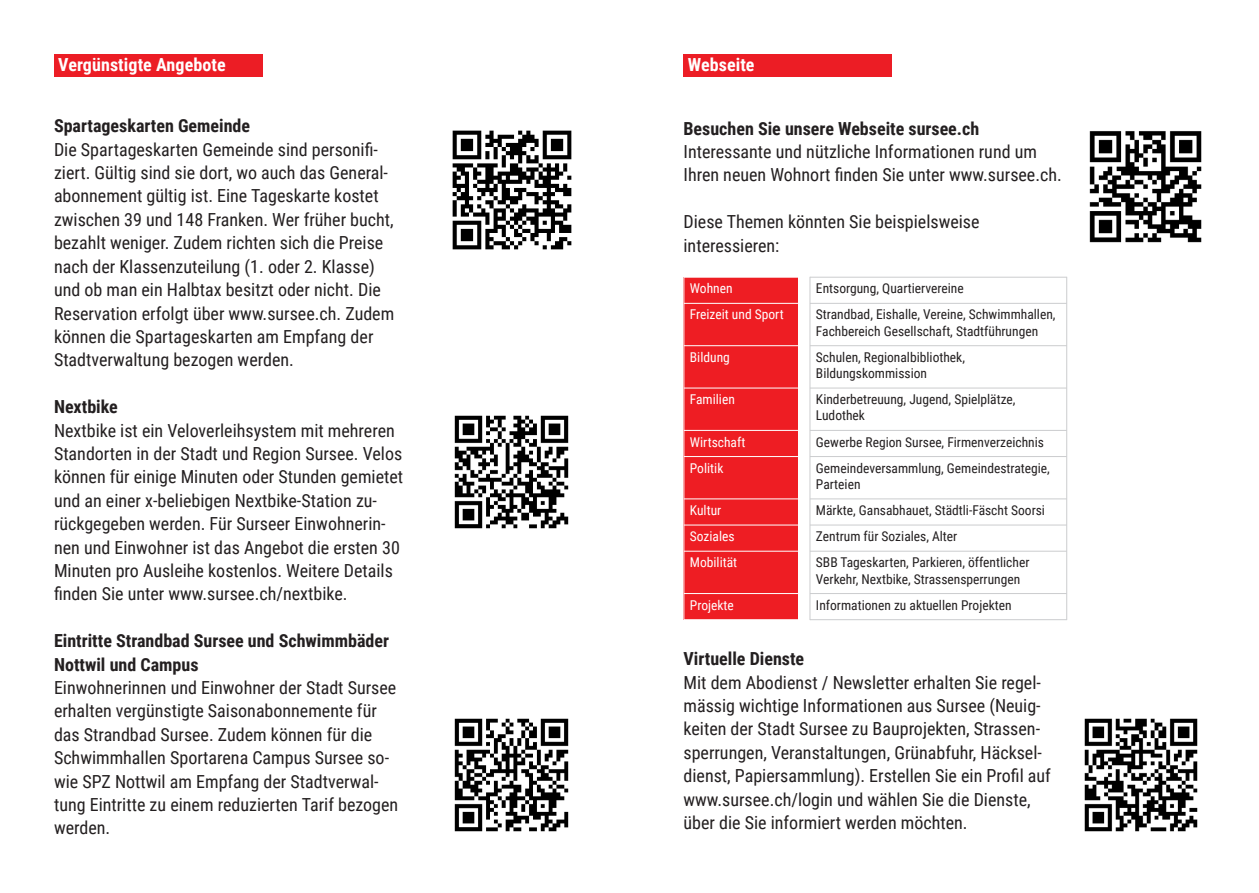
<style>
.page{position:relative;width:1259px;height:893px;background:#fff}
.page>*{position:absolute;margin:0;border:0;box-sizing:border-box;transform-origin:0 0}
.t1{font:18px/23.4px "Roboto Condensed";color:#231f20}
.t2{font:700 18px/23.4px "Roboto Condensed";color:#231f20}
.t3{font:700 18px "Roboto Condensed";letter-spacing:.005em;color:#fff}
.t4{font:13.5px/16.2px "Roboto Condensed";color:#231f20}
.t5{font:13.5px "Roboto Condensed";color:#fff}
</style>
<div class="page">
<img style="left:452px;top:130px;width:120px;height:120px">
<img style="left:454px;top:415px;width:115px;height:114px">
<img style="left:454px;top:718px;width:115px;height:114px">
<div style="left:54px;top:54px;width:209px;height:23px;background:#ec1d25"></div>
<div style="left:683px;top:54px;width:209px;height:23px;background:#ec1d25"></div>
<img style="left:1089px;top:131px;width:113px;height:112px">
<div style="left:684px;top:277px;width:114px;height:343px;background:#ee1d23"></div>
<hr style="left:809px;top:277px;width:1px;height:343px;background:#cbccce">
<hr style="left:1066px;top:277px;width:1px;height:343px;background:#cbccce">
<hr style="left:684px;top:277px;width:114px;height:1px;background:#fff">
<hr style="left:684px;top:303px;width:114px;height:1px;background:#fff">
<hr style="left:684px;top:345px;width:114px;height:1px;background:#fff">
<hr style="left:684px;top:388px;width:114px;height:1px;background:#fff">
<hr style="left:684px;top:430px;width:114px;height:1px;background:#fff">
<hr style="left:684px;top:456px;width:114px;height:1px;background:#fff">
<hr style="left:684px;top:498px;width:114px;height:1px;background:#fff">
<hr style="left:684px;top:525px;width:114px;height:1px;background:#fff">
<hr style="left:684px;top:551px;width:114px;height:1px;background:#fff">
<hr style="left:684px;top:593px;width:114px;height:1px;background:#fff">
<hr style="left:684px;top:619px;width:114px;height:1px;background:#fff">
<hr style="left:810px;top:277px;width:256px;height:1px;background:#cbccce">
<hr style="left:810px;top:303px;width:256px;height:1px;background:#cbccce">
<hr style="left:810px;top:345px;width:256px;height:1px;background:#cbccce">
<hr style="left:810px;top:388px;width:256px;height:1px;background:#cbccce">
<hr style="left:810px;top:430px;width:256px;height:1px;background:#cbccce">
<hr style="left:810px;top:456px;width:256px;height:1px;background:#cbccce">
<hr style="left:810px;top:498px;width:256px;height:1px;background:#cbccce">
<hr style="left:810px;top:525px;width:256px;height:1px;background:#cbccce">
<hr style="left:810px;top:551px;width:256px;height:1px;background:#cbccce">
<hr style="left:810px;top:593px;width:256px;height:1px;background:#cbccce">
<hr style="left:810px;top:619px;width:256px;height:1px;background:#cbccce">
<img style="left:1084px;top:718px;width:114px;height:114px">
<p class="t3" style="left:58px;top:57px;width:169px">Vergünstigte Angebote</p>
<p class="t3" style="left:688px;top:57px;width:68px">Webseite</p>
<p class="t2" style="left:54px;top:116px;width:198px">Spartageskarten Gemeinde</p>
<p class="t1" style="left:54px;top:139px;width:342px">Die Spartageskarten Gemeinde sind personifi&shy;ziert. Gültig sind sie dort, wo auch das General&shy;abonnement gültig ist. Eine Tageskarte kostet zwischen 39 und 148 Franken. Wer früher bucht, bezahlt weniger. Zudem richten sich die Preise nach der Klassenzuteilung (1. oder 2. Klasse) und ob man ein Halbtax besitzt oder nicht. Die Reservation erfolgt über www.sursee.ch. Zudem können die Spartageskarten am Empfang der Stadtverwaltung bezogen werden.</p>
<p class="t2" style="left:54px;top:397px;width:65px">Nextbike</p>
<p class="t1" style="left:54px;top:420px;width:351px">Nextbike ist ein Veloverleihsystem mit mehreren Standorten in der Stadt und Region Sursee. Velos können für einige Minuten oder Stunden gemietet und an einer x-beliebigen Nextbike-Station zu&shy;rückgegeben werden. Für Surseer Einwohnerin&shy;nen und Einwohner ist das Angebot die ersten 30<br>Minuten pro Ausleihe kostenlos. Weitere Details finden Sie unter www.sursee.ch/nextbike.</p>
<p class="t2" style="left:54px;top:631px;width:336px">Eintritte Strandbad Sursee und Schwimmbäder<br>Nottwil und Campus</p>
<p class="t1" style="left:54px;top:678px;width:346px">Einwohnerinnen und Einwohner der Stadt Sursee erhalten vergünstigte Saisonabonnemente für das Strandbad Sursee. Zudem können für die Schwimmhallen Sportarena Campus Sursee so&shy;wie SPZ Nottwil am Empfang der Stadtverwal&shy;tung Eintritte zu einem reduzierten Tarif bezogen werden.</p>
<p class="t2" style="left:683px;top:118px;width:297px">Besuchen Sie unsere Webseite sursee.ch</p>
<p class="t1" style="left:683px;top:142px;width:380px">Interessante und nützliche Informationen rund um<br>Ihren neuen Wohnort finden Sie unter www.sursee.ch.</p>
<p class="t1" style="left:683px;top:212px;width:297px">Diese Themen könnten Sie beispielsweise interessieren:</p>
<p class="t5" style="left:690px;top:283px;width:44px">Wohnen</p>
<p class="t4" style="left:816px;top:282px;width:149px">Entsorgung, Quartiervereine</p>
<p class="t5" style="left:690px;top:309px;width:95px">Freizeit und Sport</p>
<p class="t4" style="left:816px;top:308px;width:241px">Strandbad, Eishalle, Vereine, Schwimmhallen,<br>Fachbereich Gesellschaft, Stadtführungen</p>
<p class="t5" style="left:690px;top:352px;width:41px">Bildung</p>
<p class="t4" style="left:816px;top:350px;width:150px">Schulen, Regionalbibliothek,<br>Bildungskommission</p>
<p class="t5" style="left:690px;top:394px;width:47px">Familien</p>
<p class="t4" style="left:816px;top:393px;width:201px">Kinderbetreuung, Jugend, Spielplätze,<br>Ludothek</p>
<p class="t5" style="left:690px;top:436px;width:57px">Wirtschaft</p>
<p class="t4" style="left:816px;top:435px;width:229px">Gewerbe Region Sursee, Firmenverzeichnis</p>
<p class="t5" style="left:690px;top:463px;width:35px">Politik</p>
<p class="t4" style="left:816px;top:461px;width:235px">Gemeindeversammlung, Gemeindestrategie,<br>Parteien</p>
<p class="t5" style="left:690px;top:505px;width:33px">Kultur</p>
<p class="t4" style="left:816px;top:504px;width:231px">Märkte, Gansabhauet, Städtli-Fäscht Soorsi</p>
<p class="t5" style="left:690px;top:531px;width:46px">Soziales</p>
<p class="t4" style="left:816px;top:530px;width:143px">Zentrum für Soziales, Alter</p>
<p class="t5" style="left:690px;top:557px;width:49px">Mobilität</p>
<p class="t4" style="left:816px;top:556px;width:215px">SBB Tageskarten, Parkieren, öffentlicher<br>Verkehr, Nextbike, Strassensperrungen</p>
<p class="t5" style="left:690px;top:599px;width:45px">Projekte</p>
<p class="t4" style="left:816px;top:598px;width:197px">Informationen zu aktuellen Projekten</p>
<p class="t2" style="left:683px;top:649px;width:122px">Virtuelle Dienste</p>
<p class="t1" style="left:683px;top:672px;width:369px">Mit dem Abodienst / Newsletter erhalten Sie regel&shy;mässig wichtige Informationen aus Sursee (Neuig&shy;keiten der Stadt Sursee zu Bauprojekten, Strassen&shy;sperrungen, Veranstaltungen, Grünabfuhr, Häcksel&shy;dienst, Papiersammlung). Erstellen Sie ein Profil auf www.sursee.ch/login und wählen Sie die Dienste, über die Sie informiert werden möchten.</p>
</div>
